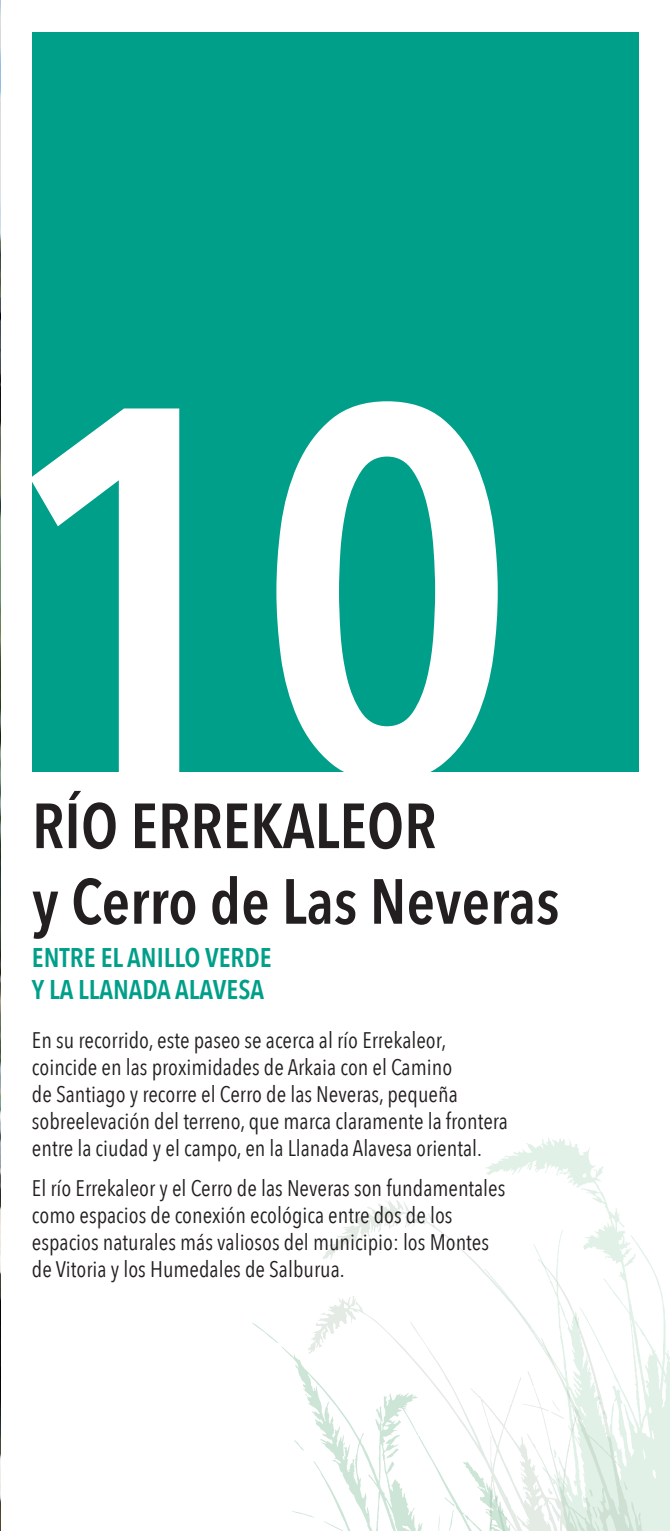
<style>
.page{position:relative;width:670px;height:1531px;background:#fff}
.page>*{position:absolute;margin:0;border:0;box-sizing:border-box;transform-origin:0 0}
.t1{font:600 516.6px "Avenir Next Condensed";color:#fff}
.t2{font:600 63px "Avenir Next Condensed";color:#231f20}
.t3{font:600 27px/32.4px "Avenir Next Condensed";color:#009f89}
.texto_intro{font:22.5px/27px "Avenir Next Condensed";color:#231f20}
</style>
<div class="page">
<img style="left:0;top:1px;width:1px;height:1528px">
<div style="left:32px;top:32px;width:606px;height:740px;background:#009f89"></div>
<hr style="left:0;top:301px;width:1px;height:276px;background:#60c0a9">
<svg style="left:485px;top:1137px;width:185px;height:394px"></svg>
<svg style="left:252px;top:1323px;width:56px;height:193px"></svg>
<svg style="left:308px;top:1200px;width:326px;height:331px"></svg>
<svg style="left:587px;top:1433px;width:6px;height:7px"></svg>
<svg style="left:631px;top:1502px;width:11px;height:29px"></svg>
<svg style="left:396px;top:1200px;width:7px;height:11px"></svg>
<svg style="left:592px;top:1506px;width:8px;height:25px"></svg>
<svg style="left:589px;top:1489px;width:3px;height:8px"></svg>
<svg style="left:623px;top:1481px;width:5px;height:9px"></svg>
<svg style="left:527px;top:1434px;width:9px;height:16px"></svg>
<svg style="left:527px;top:1371px;width:7px;height:16px"></svg>
<svg style="left:548px;top:1488px;width:4px;height:7px"></svg>
<svg style="left:550px;top:1399px;width:14px;height:20px"></svg>
<p class="t1" style="left:-1px;top:279px;width:518px">10</p>
<p class="t2" style="left:32px;top:788px;width:406px">RÍO ERREKALEOR</p>
<p class="t2" style="left:32px;top:863px;width:529px">y Cerro de Las Neveras</p>
<p class="t3" style="left:32px;top:941px;width:241px">ENTRE EL ANILLO VERDE<br>Y LA LLANADA ALAVESA</p>
<p class="texto_intro" style="left:32px;top:1026px;width:477px">En su recorrido, este paseo se acerca al río Errekaleor, coincide en las proximidades de Arkaia con el Camino<br>de Santiago y recorre el Cerro de las Neveras, pequeña sobreelevación del terreno, que marca claramente la frontera entre la ciudad y el campo, en la Llanada Alavesa oriental.</p>
<p class="texto_intro" style="left:32px;top:1174px;width:475px">El río Errekaleor y el Cerro de las Neveras son fundamentales como espacios de conexión ecológica entre dos de los espacios naturales más valiosos del municipio: los Montes de Vitoria y los Humedales de Salburua.</p>
</div>
